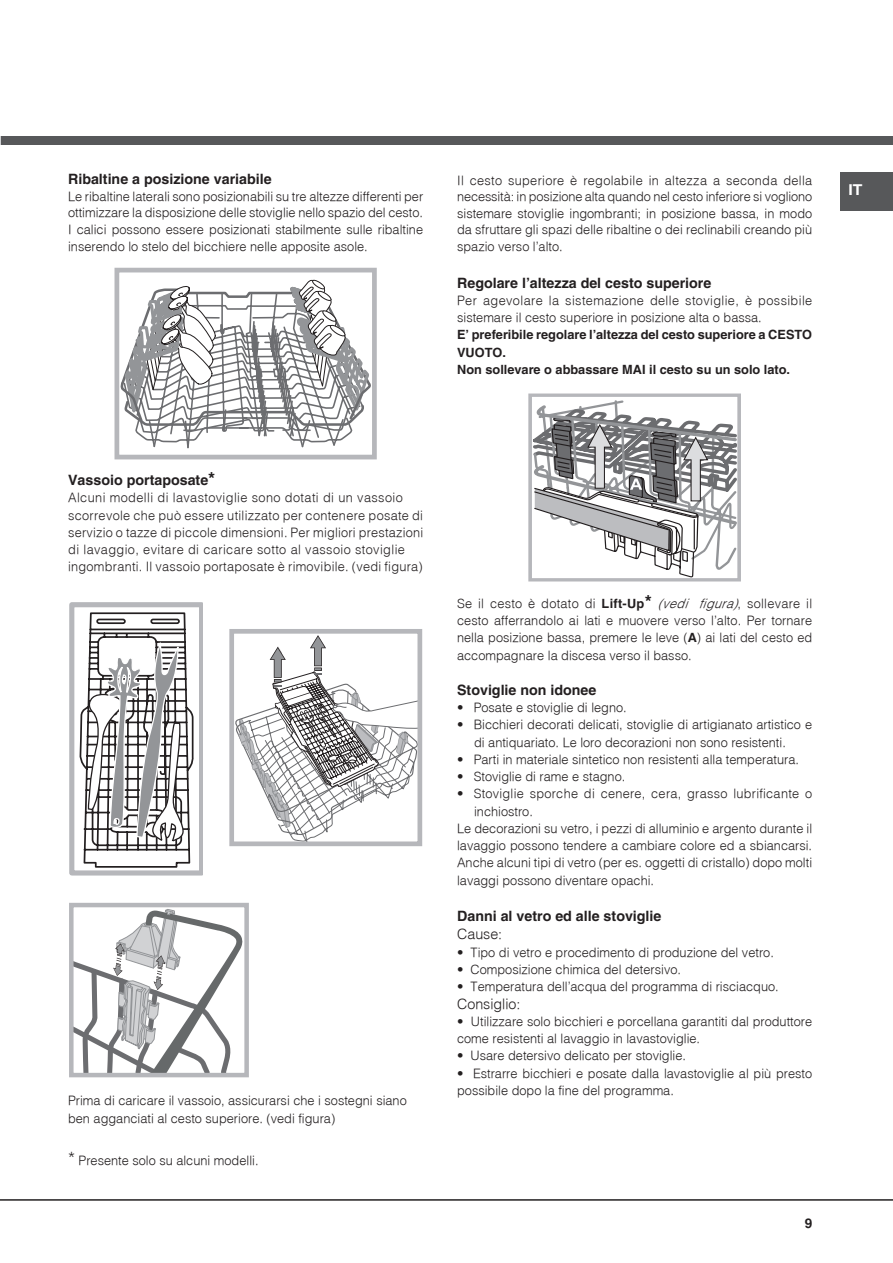
<style>
.page{position:relative;width:893px;height:1263px;background:#fff}
.page>*{position:absolute;margin:0;border:0;box-sizing:border-box;transform-origin:0 0}
.t1{font:700 15px "Helvetica";color:#fff;scale:1.05 1}
.BODY_TEXT_bullet_lis{font:700 14.25px "Helvetica";color:#231f20}
.BODY_TEXT{font:700 14.25px "Helvetica";color:#231f20}
.HEAD_3{font:700 14.25px "Helvetica";color:#231f20}
.t2{font:300 14.25px "Helvetica";color:#231f20}
.t3{font:700 13.5px "Helvetica";color:#231f20}
.BODY_TEXT-2{font:300 12.75px/17.2px "Helvetica";color:#231f20}
.BODY_TEXT_bullet_lis-2{font:300 12.75px/17.2px "Helvetica";letter-spacing:.015em;color:#231f20}
.t4{font:700 12.75px/17.2px "Helvetica";color:#231f20}
.BODY_TEXT-3{font:300 12.75px/17.2px "Helvetica";letter-spacing:.03em;color:#231f20}
.s1{font-size:18px}
.s2{font-weight:700}
.s3{font-weight:700;font-size:18px}
.s4{font-style:italic}
</style>
<div class="page">
<div style="left:841px;top:172px;width:52px;height:38px;background:#57585a"></div>
<div style="left:0;top:136px;width:893px;height:9px;background:#57585a"></div>
<hr style="left:0;top:1199px;width:893px;height:2px;background:#231f20">
<div style="left:528px;top:393px;width:213px;height:188px;border:3px solid #b6b7bb"></div>
<svg style="left:529px;top:399px;width:211px;height:183px"></svg>
<svg style="left:120px;top:279px;width:257px;height:181px"></svg>
<div style="left:115px;top:268px;width:262px;height:191px;border:5px solid #b6b7bb"></div>
<svg style="left:74px;top:909px;width:169px;height:163px"></svg>
<div style="left:69px;top:903px;width:180px;height:174px;border:4px solid #b6b7bb"></div>
<svg style="left:235px;top:635px;width:181px;height:205px"></svg>
<div style="left:229px;top:629px;width:193px;height:217px;border:5px solid #b6b7bb"></div>
<svg style="left:69px;top:602px;width:134px;height:273px"></svg>
<p class="BODY_TEXT_bullet_lis" style="left:68px;top:171px;width:205px">Ribaltine a posizione variabile</p>
<p class="BODY_TEXT-2" style="left:68px;top:188px;width:357px;line-height:16.5px">Le ribaltine laterali sono posizionabili su tre altezze differenti per ottimizzare la disposizione delle stoviglie nello spazio del cesto.</p>
<p class="BODY_TEXT-2" style="left:68px;top:220px;width:356px">I calici possono essere posizionati stabilmente sulle ribaltine inserendo lo stelo del bicchiere nelle apposite asole.</p>
<p class="BODY_TEXT-2" style="left:457px;top:172px;width:357px;line-height:16.5px;text-align:justify">Il cesto superiore è regolabile in altezza a seconda della necessità: in posizione alta quando nel cesto inferiore si vogliono sistemare stoviglie ingombranti; in posizione bassa, in modo da sfruttare gli spazi delle ribaltine o dei reclinabili creando più spazio verso l’alto.</p>
<p class="BODY_TEXT_bullet_lis" style="left:457px;top:274px;width:256px">Regolare l’altezza del cesto superiore</p>
<p class="BODY_TEXT-3" style="left:457px;top:291px;width:357px">Per agevolare la sistemazione delle stoviglie, è possibile sistemare il cesto superiore in posizione alta o bassa.</p>
<p class="t4" style="left:457px;top:326px;width:357px">E’ preferibile regolare l’altezza del cesto superiore a CESTO<br>VUOTO.</p>
<p class="t4" style="left:457px;top:361px;width:335px">Non sollevare o abbassare MAI il cesto su un solo lato.</p>
<p class="t1" style="left:848px;top:180px;width:15px">IT</p>
<p class="BODY_TEXT_bullet_lis" style="left:68px;top:471px;width:149px">Vassoio portaposate<span class="s1">*</span></p>
<p class="BODY_TEXT_bullet_lis-2" style="left:68px;top:489px;width:336px">Alcuni modelli di lavastoviglie sono dotati di un vassoio</p>
<p class="BODY_TEXT_bullet_lis-2" style="left:68px;top:506px;width:356px">scorrevole che può essere utilizzato per contenere posate di</p>
<p class="BODY_TEXT_bullet_lis-2" style="left:68px;top:523px;width:356px">servizio o tazze di piccole dimensioni. Per migliori prestazioni</p>
<p class="BODY_TEXT_bullet_lis-2" style="left:68px;top:541px;width:338px">di lavaggio, evitare di caricare sotto al vassoio stoviglie</p>
<p class="BODY_TEXT_bullet_lis-2" style="left:68px;top:558px;width:356px">ingombranti. Il vassoio portaposate è rimovibile. (vedi figura)</p>
<p class="BODY_TEXT-2" style="left:68px;top:1092px;width:340px">Prima di caricare il vassoio, assicurarsi che i sostegni siano ben agganciati al cesto superiore. (vedi figura)</p>
<p class="BODY_TEXT-2" style="left:68px;top:1151px;width:192px"><span class="s1">*</span> Presente solo su alcuni modelli.</p>
<p class="BODY_TEXT-2" style="left:457px;top:594px;width:357px;text-align:justify">Se il cesto è dotato di <span class="s2">Lift-Up</span><span class="s3">*</span> <span class="s4">(vedi figura)</span>, sollevare il cesto afferrandolo ai lati e muovere verso l’alto. Per tornare nella posizione bassa, premere le leve (<span class="s2">A</span>) ai lati del cesto ed accompagnare la discesa verso il basso.</p>
<p class="HEAD_3" style="left:457px;top:681px;width:141px">Stoviglie non idonee</p>
<p class="BODY_TEXT_bullet_lis-2" style="left:457px;top:699px;width:171px">• Posate e stoviglie di legno.</p>
<p class="BODY_TEXT_bullet_lis-2" style="left:474px;top:716px;width:340px;text-indent:-17px">• Bicchieri decorati delicati, stoviglie di artigianato artistico e di antiquariato. Le loro decorazioni non sono resistenti.</p>
<p class="BODY_TEXT_bullet_lis-2" style="left:457px;top:750px;width:343px">• Parti in materiale sintetico non resistenti alla temperatura.</p>
<p class="BODY_TEXT_bullet_lis-2" style="left:457px;top:768px;width:170px">• Stoviglie di rame e stagno.</p>
<p class="BODY_TEXT_bullet_lis-2" style="left:474px;top:785px;width:340px;text-indent:-17px">• Stoviglie sporche di cenere, cera, grasso lubrificante o inchiostro.</p>
<p class="BODY_TEXT-2" style="left:457px;top:819px;width:357px;text-align:justify">Le decorazioni su vetro, i pezzi di alluminio e argento durante il lavaggio possono tendere a cambiare colore ed a sbiancarsi.<br>Anche alcuni tipi di vetro (per es. oggetti di cristallo) dopo molti lavaggi possono diventare opachi.</p>
<p class="BODY_TEXT" style="left:457px;top:908px;width:206px">Danni al vetro ed alle stoviglie</p>
<p class="t2" style="left:457px;top:925px;width:47px">Cause:</p>
<p class="BODY_TEXT-2" style="left:457px;top:943px;width:318px">• Tipo di vetro e procedimento di produzione del vetro.</p>
<p class="BODY_TEXT-2" style="left:457px;top:960px;width:225px">• Composizione chimica del detersivo.</p>
<p class="BODY_TEXT-2" style="left:457px;top:978px;width:323px">• Temperatura dell’acqua del programma di risciacquo.</p>
<p class="t2" style="left:457px;top:994px;width:65px">Consiglio:</p>
<p class="BODY_TEXT-2" style="left:457px;top:1012px;width:357px">• Utilizzare solo bicchieri e porcellana garantiti dal produttore come resistenti al lavaggio in lavastoviglie.</p>
<p class="BODY_TEXT-2" style="left:457px;top:1047px;width:230px">• Usare detersivo delicato per stoviglie.</p>
<p class="BODY_TEXT-2" style="left:457px;top:1064px;width:357px">• Estrarre bicchieri e posate dalla lavastoviglie al più presto possibile dopo la fine del programma.</p>
<p class="t3" style="left:805px;top:1215px;width:9px">9</p>
</div>
